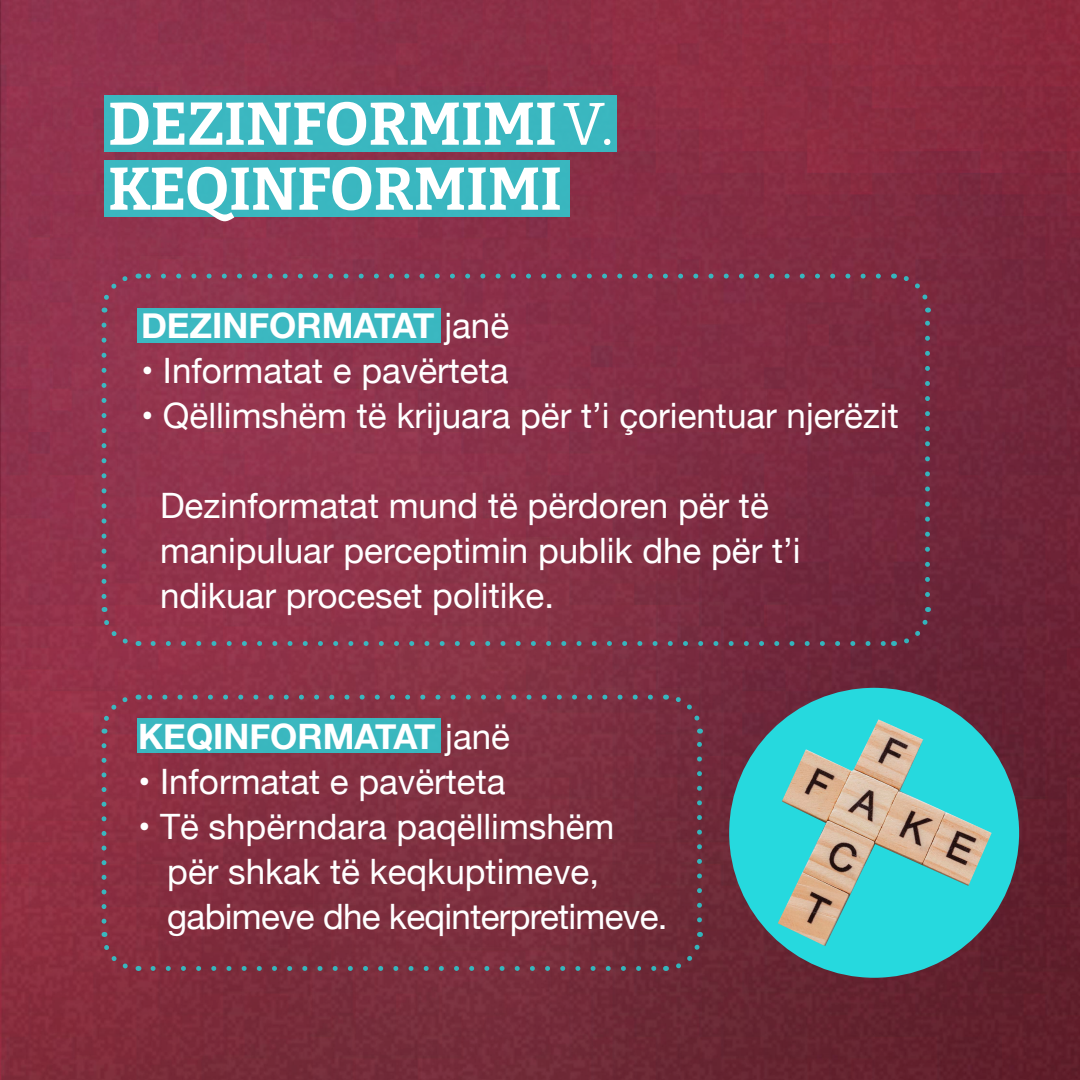
<style>
.page{position:relative;width:1080px;height:1080px;background:#fff}
.page>*{position:absolute;margin:0;border:0;box-sizing:border-box;transform-origin:0 0}
.t1{font:700 60px/65px "Bitter";color:#fff}
.t2{font:35px/45px "Helvetica Neue";color:#fff}
.t3{font:700 35px "Helvetica Neue";color:#fff}
.s1{font-weight:400}
</style>
<div class="page">
<img style="left:0;top:0;width:1080px;height:1080px">
<div style="left:729px;top:688px;width:290px;height:290px;background:#26d9de;border-radius:50%"></div>
<svg style="left:153px;top:641px;width:733px;height:5px;background:#705162"></svg>
<svg style="left:146px;top:274px;width:732px;height:5px;background:#755064"></svg>
<svg style="left:99px;top:272px;width:33px;height:41px"></svg>
<div style="left:100px;top:325px;width:39px;height:322px;background:#92344d"></div>
<svg style="left:894px;top:607px;width:39px;height:40px;background:#672d40"></svg>
<svg style="left:894px;top:271px;width:37px;height:324px;background:#732d42"></svg>
<svg style="left:153px;top:966px;width:505px;height:5px;background:#684f5c"></svg>
<svg style="left:146px;top:695px;width:504px;height:5px;background:#755263"></svg>
<svg style="left:99px;top:693px;width:33px;height:41px"></svg>
<svg style="left:100px;top:746px;width:39px;height:226px;background:#893446"></svg>
<svg style="left:666px;top:932px;width:39px;height:40px;background:#68303d"></svg>
<svg style="left:666px;top:692px;width:37px;height:228px;background:#6f303f"></svg>
<div style="left:104px;top:96px;width:513px;height:56px;background:#3ab7c0"></div>
<div style="left:104px;top:160px;width:466px;height:56px;background:#3ab7c0"></div>
<div style="left:137px;top:308px;width:304px;height:35px;background:#3bb8c1"></div>
<div style="left:137px;top:718px;width:304px;height:35px;background:#39b7bf"></div>
<img style="left:778px;top:719px;width:214px;height:227px">
<h1 class="t1" style="left:108px;top:87px;width:507px">DEZINFORMIMI <span class="s1">V.<br></span>KEQINFORMIMI</h1>
<p class="t3" style="left:141px;top:298px;width:370px">DEZINFORMATAT <span class="s1">janë</span></p>
<p class="t2" style="left:141px;top:350px;width:369px">• Informatat e pavërteta</p>
<p class="t2" style="left:141px;top:395px;width:759px">• Qëllimshëm të krijuara për t’i çorientuar njerëzit</p>
<p class="t2" style="left:160px;top:485px;width:642px">Dezinformatat mund të përdoren për të manipuluar perceptimin publik dhe për t’i ndikuar proceset politike.</p>
<p class="t3" style="left:138px;top:709px;width:374px">KEQINFORMATAT <span class="s1">janë</span></p>
<p class="t2" style="left:138px;top:761px;width:369px">• Informatat e pavërteta</p>
<p class="t2" style="left:167px;top:806px;width:502px;text-indent:-29px">• Të shpërndara paqëllimshëm për shkak të keqkuptimeve, gabimeve dhe keqinterpretimeve.</p>
</div>
